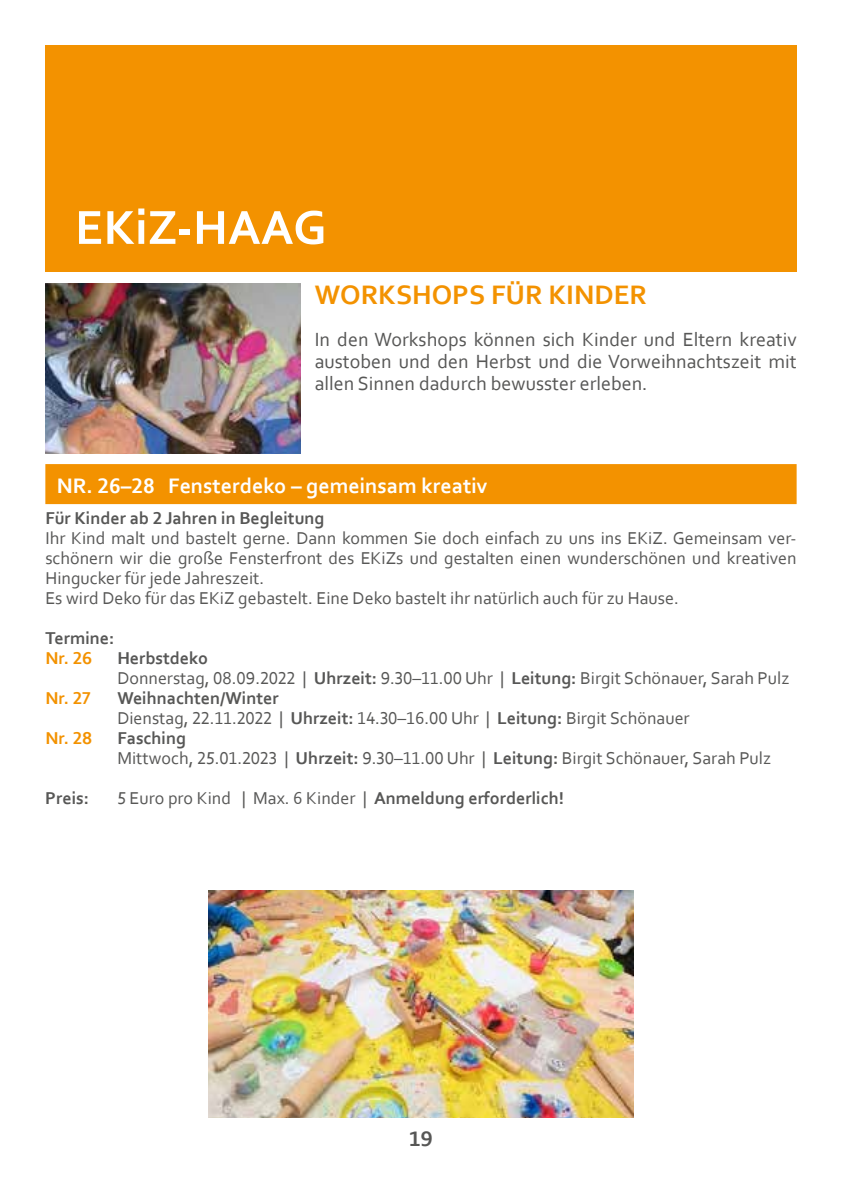
<style>
.page{position:relative;width:842px;height:1191px;background:#fff}
.page>*{position:absolute;margin:0;border:0;box-sizing:border-box;transform-origin:0 0}
.t1{font:700 50px "Corbel";color:#fff}
.t2{font:700 28px "Corbel";color:#f39200}
.t3{font:700 22px "Corbel";color:#fff}
.t4{font:700 22px "Corbel";color:#575756}
.t5{font:20px/22px "Corbel";color:#575756;text-align:justify}
.t6{font:18px/20px "Corbel";color:#575756}
.t7{font:700 18px "Corbel";color:#575756}
.t8{font:700 18px "Corbel";color:#f39200}
.s1{font-weight:700}
</style>
<div class="page">
<div style="left:45px;top:45px;width:752px;height:227px;background:#f39200"></div>
<img style="left:45px;top:283px;width:255px;height:171px">
<div style="left:45px;top:464px;width:752px;height:40px;background:#f39200"></div>
<img style="left:208px;top:890px;width:426px;height:227px">
<h1 class="t1" style="left:75px;top:196px;width:253px">EKiZ-HAAG</h1>
<h2 class="t2" style="left:315px;top:278px;width:334px">WORKSHOPS FÜR KINDER</h2>
<p class="t5" style="left:315px;top:328px;width:483px">In den Workshops können sich Kinder und Eltern kreativ austoben und den Herbst und die Vorweihnachtszeit mit allen Sinnen dadurch bewusster erleben.</p>
<p class="t3" style="left:57px;top:472px;width:432px">NR. 26–28 Fensterdeko – gemeinsam kreativ</p>
<p class="t7" style="left:45px;top:507px;width:281px">Für Kinder ab 2 Jahren in Begleitung</p>
<p class="t6" style="left:45px;top:528px;width:753px">Ihr Kind malt und bastelt gerne. Dann kommen Sie doch einfach zu uns ins EKiZ. Gemeinsam ver&shy;schönern wir die große Fensterfront des EKiZs und gestalten einen wunderschönen und kreativen Hingucker für jede Jahreszeit.<br>Es wird Deko für das EKiZ gebastelt. Eine Deko bastelt ihr natürlich auch für zu Hause.</p>
<p class="t7" style="left:45px;top:627px;width:70px">Termine:</p>
<p class="t8" style="left:45px;top:647px;width:48px">Nr. 26</p>
<p class="t6" style="left:117px;top:647px;width:673px"><span class="s1">Herbstdeko<br></span>Donnerstag, 08.09.2022 | <span class="s1">Uhrzeit:</span> 9.30–11.00 Uhr | <span class="s1">Leitung:</span> Birgit Schönauer, Sarah Pulz</p>
<p class="t8" style="left:45px;top:687px;width:47px">Nr. 27</p>
<p class="t6" style="left:117px;top:687px;width:574px"><span class="s1">Weihnachten/Winter<br></span>Dienstag, 22.11.2022 | <span class="s1">Uhrzeit:</span> 14.30–16.00 Uhr | <span class="s1">Leitung:</span> Birgit Schönauer</p>
<p class="t8" style="left:45px;top:727px;width:48px">Nr. 28</p>
<p class="t6" style="left:117px;top:727px;width:655px"><span class="s1">Fasching<br></span>Mittwoch, 25.01.2023 | <span class="s1">Uhrzeit:</span> 9.30–11.00 Uhr | <span class="s1">Leitung:</span> Birgit Schönauer, Sarah Pulz</p>
<p class="t7" style="left:45px;top:787px;width:45px">Preis:</p>
<p class="t6" style="left:117px;top:787px;width:448px">5 Euro pro Kind | Max. 6 Kinder | <span class="s1">Anmeldung erforderlich!</span></p>
<p class="t4" style="left:409px;top:1124px;width:25px">19</p>
</div>
